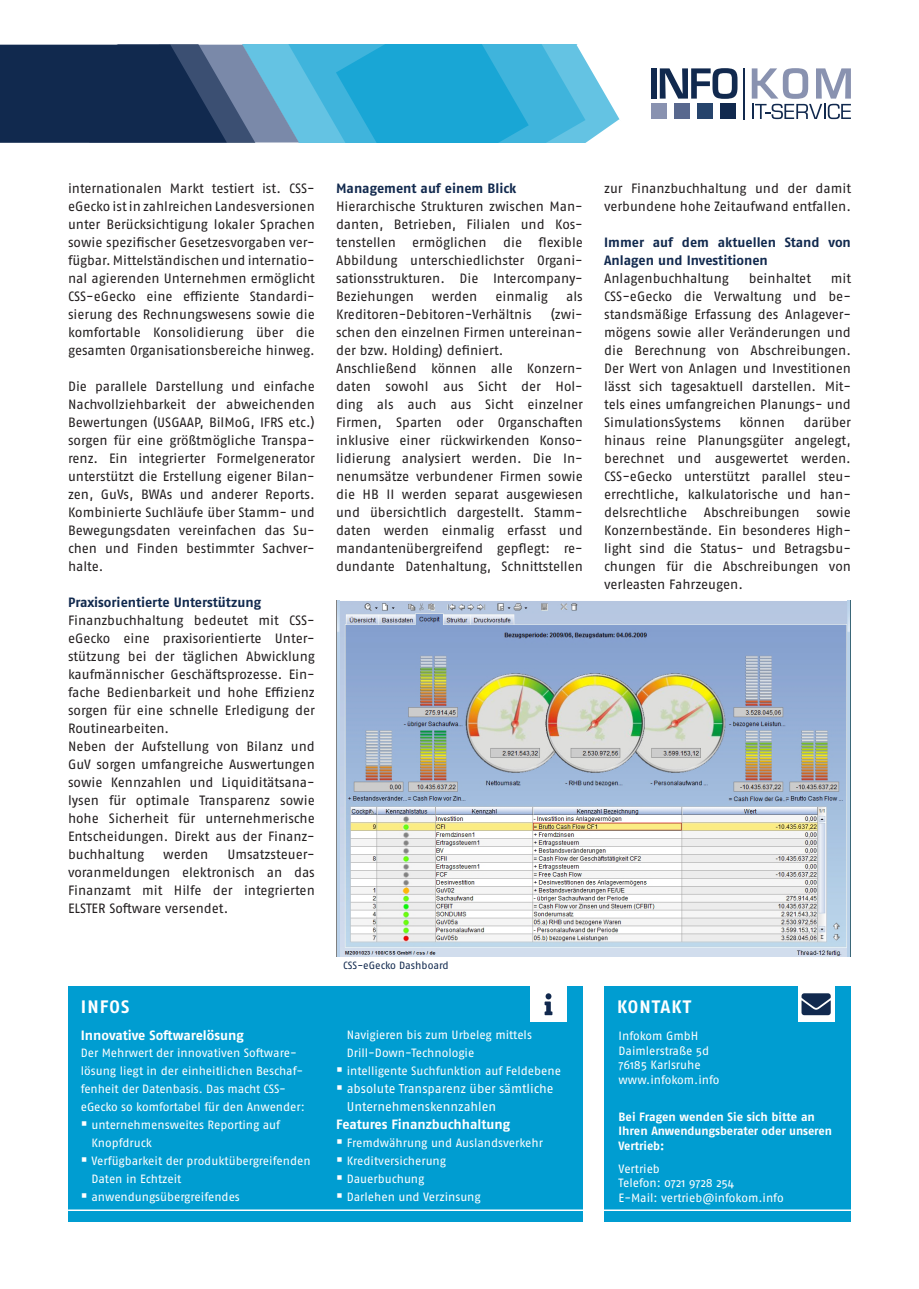
<style>
.page{position:relative;width:919px;height:1289px;background:#fff}
.page>*{position:absolute;margin:0;border:0;box-sizing:border-box;transform-origin:0 0}
.t1{font:700 18px "Fago OT";letter-spacing:.06em;color:#fff}
.t2{font:13.5px/18px "Fago OT";letter-spacing:-.005em;color:#231f20;text-align:justify}
.t3{font:700 13.5px/18px "Fago OT";color:#11294e}
.t4{font:700 13.5px "Fago OT";letter-spacing:-.005em;color:#fff}
.t5{font:12.75px/18px "Fago OT";letter-spacing:-.005em;color:#fff}
.t6{font:12px/18px "Fago OT";letter-spacing:-.005em;color:#fff}
.t7{font:700 12px/14.4px "Fago OT";letter-spacing:-.005em;color:#fff}
.t8{font:10.5px "Fago OT";letter-spacing:-.005em;color:#11294e}
</style>
<div class="page">
<svg style="left:0;top:45px;width:851px;height:98px"></svg>
<div style="left:604px;top:985px;width:246px;height:236px;background:#009dd1"></div>
<div style="left:68px;top:985px;width:515px;height:236px;background:#009dd1"></div>
<div style="left:797px;top:984px;width:37px;height:37px;background:#fff"></div>
<div style="left:530px;top:984px;width:37px;height:37px;background:#fff"></div>
<hr style="left:68px;top:1209px;width:791px;height:1px;background:#fff">
<svg style="left:801px;top:993px;width:29px;height:22px"></svg>
<svg style="left:544px;top:993px;width:8px;height:22px"></svg>
<img style="left:336px;top:600px;width:514px;height:356px">
<p class="t2" style="left:68px;top:179px;width:248px">internationalen Markt testiert ist. CSS&shy;eGecko ist in zahlreichen Landesversionen unter Berücksichtigung lokaler Sprachen sowie spezifischer Gesetzesvorgaben ver&shy;fügbar. Mittelständischen und internatio&shy;nal agierenden Unternehmen ermöglicht CSS-eGecko eine effiziente Standardi&shy;sierung des Rechnungswesens sowie die komfortable Konsolidierung über die gesamten Organisationsbereiche hinweg.</p>
<p class="t2" style="left:68px;top:377px;width:248px">Die parallele Darstellung und einfache Nachvollziehbarkeit der abweichenden Bewertungen (USGAAP, BilMoG, IFRS etc.) sorgen für eine größtmögliche Transpa&shy;renz. Ein integrierter Formelgenerator unterstützt die Erstellung eigener Bilan&shy;zen, GuVs, BWAs und anderer Reports.<br>Kombinierte Suchläufe über Stamm- und Bewegungsdaten vereinfachen das Su&shy;chen und Finden bestimmter Sachver&shy;halte.</p>
<p class="t3" style="left:68px;top:593px;width:194px">Praxisorientierte Unterstützung</p>
<p class="t2" style="left:68px;top:611px;width:248px;text-align:left">Finanzbuchhaltung bedeutet mit CSS&shy;eGecko eine praxisorientierte Unter&shy;stützung bei der täglichen Abwicklung kaufmännischer Geschäftsprozesse. Ein&shy;fache Bedienbarkeit und hohe Effizienz sorgen für eine schnelle Erledigung der Routinearbeiten.<br>Neben der Aufstellung von Bilanz und GuV sorgen umfangreiche Auswertungen sowie Kennzahlen und Liquiditätsana&shy;lysen für optimale Transparenz sowie hohe Sicherheit für unternehmerische Entscheidungen. Direkt aus der Finanz&shy;buchhaltung</p>
<p class="t2" style="left:163px;top:845px;width:47px">werden</p>
<p class="t2" style="left:68px;top:845px;width:248px;text-indent:159px">Umsatzsteuer&shy;voranmeldungen elektronisch an das Finanzamt mit Hilfe der integrierten ELSTER Software versendet.</p>
<p class="t3" style="left:336px;top:179px;width:182px">Management auf einem Blick</p>
<p class="t2" style="left:336px;top:197px;width:248px">Hierarchische Strukturen zwischen Man&shy;danten, Betrieben, Filialen und Kos&shy;tenstellen ermöglichen die flexible Abbildung unterschiedlichster Organi&shy;sationsstrukturen. Die Intercompany-Beziehungen</p>
<p class="t2" style="left:432px;top:287px;width:47px">werden</p>
<p class="t2" style="left:495px;top:287px;width:54px">einmalig</p>
<p class="t2" style="left:566px;top:287px;width:18px">als</p>
<p class="t2" style="left:336px;top:305px;width:197px">Kreditoren-Debitoren-Verhältnis</p>
<p class="t2" style="left:336px;top:305px;width:248px;text-align:left;text-indent:214px">(zwi&shy;schen den einzelnen Firmen untereinan&shy;der bzw. Holding) definiert.<br>Anschließend können alle Konzern&shy;daten sowohl aus Sicht der Hol&shy;ding als auch aus Sicht einzelner Firmen, Sparten oder Organschaften inklusive einer rückwirkenden Konso&shy;lidierung analysiert werden. Die In&shy;nenumsätze verbundener Firmen sowie die HB II werden separat ausgewiesen und übersichtlich dargestellt. Stamm&shy;daten werden einmalig erfasst und mandantenübergreifend gepflegt: re&shy;dundante Datenhaltung, Schnittstellen</p>
<p class="t2" style="left:604px;top:179px;width:248px">zur Finanzbuchhaltung und der damit verbundene hohe Zeitaufwand entfallen.</p>
<p class="t3" style="left:604px;top:233px;width:248px">Immer auf dem aktuellen Stand von<br>Anlagen und Investitionen</p>
<p class="t2" style="left:604px;top:269px;width:126px">Anlagenbuchhaltung</p>
<p class="t2" style="left:748px;top:269px;width:64px">beinhaltet</p>
<p class="t2" style="left:604px;top:269px;width:248px;text-indent:226px">mit CSS-eGecko die Verwaltung und be&shy;standsmäßige Erfassung des Anlagever&shy;mögens sowie aller Veränderungen und die Berechnung von Abschreibungen.<br>Der Wert von Anlagen und Investitionen lässt sich tagesaktuell darstellen. Mit&shy;tels eines umfangreichen Planungs- und SimulationsSystems</p>
<p class="t2" style="left:604px;top:413px;width:248px;text-indent:199px">darüber hinaus reine Planungsgüter angelegt, berechnet und ausgewertet werden.<br>CSS-eGecko unterstützt parallel steu&shy;errechtliche, kalkulatorische und han&shy;delsrechtliche Abschreibungen sowie Konzernbestände. Ein besonderes High&shy;light sind die Status- und Betragsbu&shy;chungen für die Abschreibungen von verleasten Fahrzeugen.</p>
<p class="t2" style="left:739px;top:413px;width:47px">können</p>
<p class="t8" style="left:343px;top:959px;width:107px">CSS-eGecko Dashboard</p>
<h1 class="t1" style="left:81px;top:995px;width:50px">INFOS</h1>
<h1 class="t1" style="left:617px;top:995px;width:75px">KONTAKT</h1>
<p class="t4" style="left:81px;top:1027px;width:165px">Innovative Softwarelösung</p>
<p class="t6" style="left:81px;top:1044px;width:217px">Der Mehrwert der innovativen Software-</p>
<p class="t6" style="left:81px;top:1062px;width:224px">lösung liegt in der einheitlichen Beschaf-</p>
<p class="t6" style="left:81px;top:1080px;width:207px">fenheit der Datenbasis. Das macht CSS-</p>
<p class="t6" style="left:81px;top:1098px;width:225px">eGecko so komfortabel für den Anwender:</p>
<p class="t6" style="left:91px;top:1116px;width:190px">unternehmensweites Reporting auf</p>
<p class="t6" style="left:91px;top:1134px;width:62px">Knopfdruck</p>
<p class="t6" style="left:91px;top:1152px;width:221px">Verfügbarkeit der produktübergreifenden</p>
<p class="t6" style="left:91px;top:1170px;width:91px">Daten in Echtzeit</p>
<p class="t6" style="left:91px;top:1188px;width:150px">anwendungsübergreifendes</p>
<p class="t6" style="left:347px;top:1026px;width:216px">Navigieren bis zum Urbeleg mittels<br>Drill-Down-Technologie<br>intelligente Suchfunktion auf Feldebene</p>
<p class="t5" style="left:347px;top:1079px;width:208px">absolute Transparenz über sämtliche<br>Unternehmenskennzahlen</p>
<p class="t4" style="left:336px;top:1116px;width:175px">Features Finanzbuchhaltung</p>
<p class="t6" style="left:347px;top:1134px;width:198px">Fremdwährung und Auslandsverkehr<br>Kreditversicherung<br>Dauerbuchung<br>Darlehen und Verzinsung</p>
<p class="t6" style="left:618px;top:1029px;width:102px;line-height:14.4px">Infokom GmbH<br>Daimlerstraße 5d<br>76185 Karlsruhe www.infokom.info</p>
<p class="t7" style="left:618px;top:1109px;width:215px">Bei Fragen wenden Sie sich bitte an<br>Ihren Anwendungsberater oder unseren<br>Vertrieb:</p>
<p class="t6" style="left:618px;top:1161px;width:166px;line-height:14.4px">Vertrieb<br>Telefon: 0721 9728 254<br>E-Mail: vertrieb@infokom.info</p>
</div>
